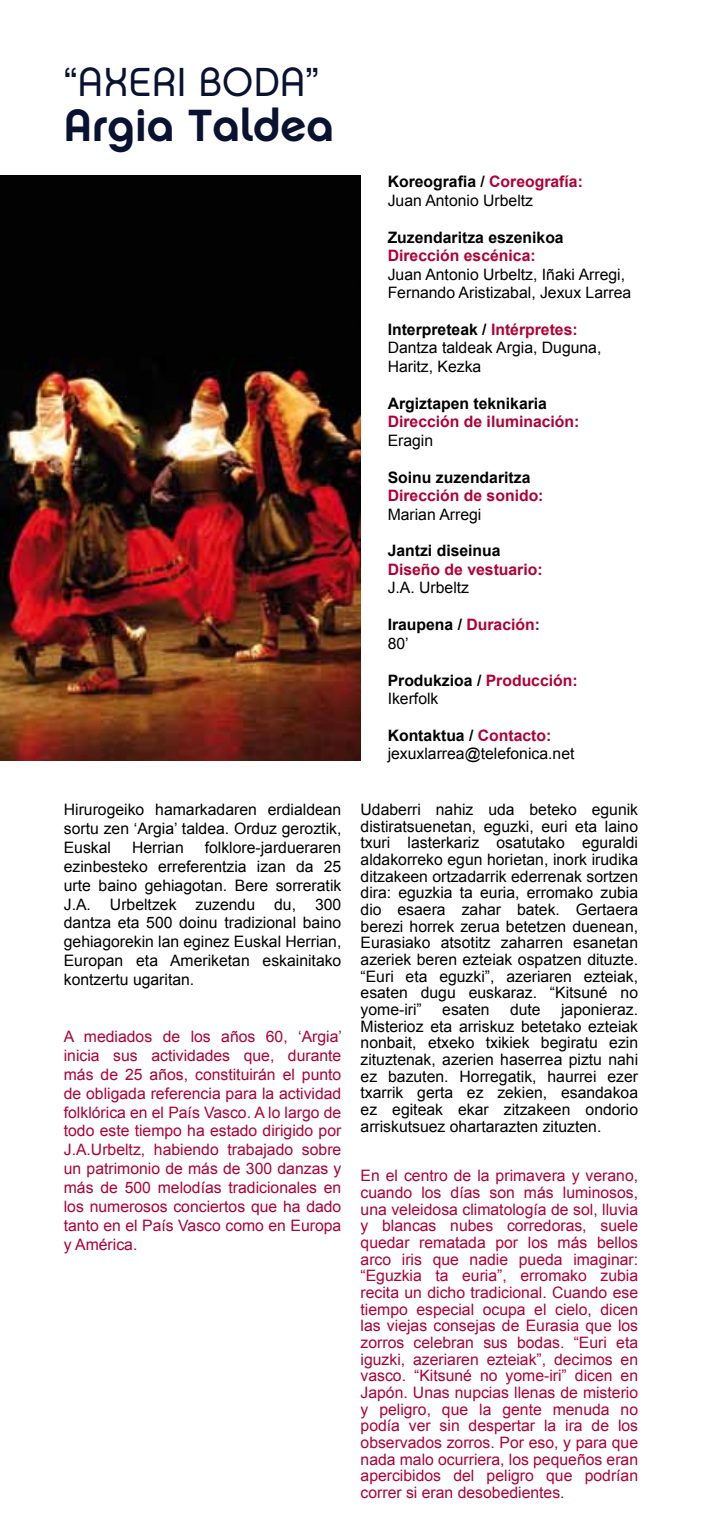
<style>
.page{position:relative;width:702px;height:1531px;background:#fff}
.page>*{position:absolute;margin:0;border:0;box-sizing:border-box;transform-origin:0 0}
.t1{font:45px "Chalet New York Nineteen Seventy";color:#091230}
.t2{font:40.5px "Chalet London Nineteen Seventy";color:#091230}
.t3{font:15.75px/16.7px "Arial";color:#000}
.t4{font:15.75px/16.7px "Arial";color:#b10035;text-align:justify}
.t5{font:700 15.75px/18.4px "Arial";color:#000}
.t6{font:700 15.75px "Arial";color:#b10035}
.s1{font-weight:700}
.s2{font-weight:700;color:#b10035}
.s3{color:#b10035}
.s4{font-weight:400}
</style>
<div class="page">
<img style="left:0;top:176px;width:360px;height:584px">
<h2 class="t2" style="left:64px;top:57px;width:257px">“AXERI BODA”</h2>
<h1 class="t1" style="left:64px;top:98px;width:272px">Argia Taldea</h1>
<p class="t3" style="left:64px;top:800px;width:279px;line-height:18.9px;text-align:justify">Hirurogeiko hamarkadaren erdialdean sortu zen ‘Argia’ taldea. Orduz geroztik, Euskal</p>
<p class="t3" style="left:64px;top:838px;width:279px;line-height:18.9px;text-align:justify;text-indent:141px">folklore-jardueraren ezinbesteko erreferentzia izan da 25 urte baino gehiagotan. Bere sorreratik J.A. Urbeltzek zuzendu du, 300 dantza eta 500 doinu tradizional baino gehiagorekin lan eginez Euskal Herrian, Europan eta Ameriketan eskainitako kontzertu ugaritan.</p>
<p class="t3" style="left:132px;top:839px;width:53px">Herrian</p>
<p class="t4" style="left:64px;top:1027px;width:280px;line-height:18.9px">A mediados de los años 60, ‘Argia’ inicia sus actividades que, durante más de 25 años, constituirán el punto de obligada referencia para la actividad folklórica en el País Vasco. A lo largo de todo este tiempo ha estado dirigido por J.A.Urbeltz, habiendo trabajado sobre un patrimonio de más de 300 danzas y más de 500 melodías tradicionales en los numerosos conciertos que ha dado tanto en el País Vasco como en Europa y América.</p>
<p class="t3" style="left:387px;top:173px;width:197px;line-height:18.4px"><span class="s1">Koreografia /</span> <span class="s2">Coreografía:<br></span>Juan Antonio Urbeltz</p>
<p class="t5" style="left:387px;top:229px;width:177px">Zuzendaritza eszenikoa</p>
<p class="t6" style="left:387px;top:245px;width:149px">Dirección escénica:</p>
<p class="t3" style="left:387px;top:265px;width:245px;line-height:18.4px">Juan Antonio Urbeltz, Iñaki Arregi,<br>Fernando Aristizabal, Jexux Larrea</p>
<p class="t3" style="left:387px;top:320px;width:215px;line-height:18.4px"><span class="s1">Interpreteak /</span> <span class="s2">Intérpretes:<br></span>Dantza taldeak Argia, Duguna,<br>Haritz, Kezka</p>
<p class="t5" style="left:387px;top:395px;width:161px">Argiztapen teknikaria</p>
<p class="t6" style="left:387px;top:411px;width:193px">Dirección de iluminación:</p>
<p class="t3" style="left:387px;top:432px;width:47px">Eragin</p>
<p class="t5" style="left:387px;top:468px;width:144px">Soinu zuzendaritza</p>
<p class="t6" style="left:387px;top:485px;width:157px">Dirección de sonido:</p>
<p class="t3" style="left:387px;top:506px;width:95px">Marian Arregi</p>
<p class="t5" style="left:387px;top:542px;width:114px">Jantzi diseinua</p>
<p class="t6" style="left:387px;top:559px;width:156px">Diseño de vestuario:</p>
<p class="t3" style="left:387px;top:580px;width:83px">J.A. Urbeltz</p>
<p class="t5" style="left:387px;top:616px;width:154px">Iraupena / <span class="s3">Duración:<br></span><span class="s4">80’</span></p>
<p class="t5" style="left:387px;top:671px;width:191px">Produkzioa / <span class="s3">Producción:<br></span><span class="s4">Ikerfolk</span></p>
<p class="t3" style="left:387px;top:726px;width:188px;line-height:18.4px"><span class="s1">Kontaktua /</span> <span class="s2">Contacto: </span>jexuxlarrea@telefonica.net</p>
<p class="t3" style="left:360px;top:801px;width:279px;text-align:justify">Udaberri nahiz uda beteko egunik distiratsuenetan, eguzki, euri eta laino txuri lasterkariz osatutako eguraldi aldakorreko egun horietan, inork irudika ditzakeen ortzadarrik ederrenak sortzen dira: eguzkia ta euria, erromako zubia dio esaera zahar batek. Gertaera berezi horrek zerua betetzen duenean, Eurasiako atsotitz zaharren esanetan azeriek beren ezteiak ospatzen dituzte. “Euri eta eguzki”, azeriaren ezteiak, esaten dugu euskaraz. “Kitsuné no yome-iri”</p>
<p class="t3" style="left:360px;top:1001px;width:279px;text-align:justify;text-indent:200px">japonieraz.<br>Misterioz eta arriskuz betetako ezteiak nonbait, etxeko txikiek begiratu ezin zituztenak, azerien haserrea piztu nahi ez bazuten. Horregatik, haurrei ezer txarrik gerta ez zekien, esandakoa ez egiteak ekar zitzakeen ondorio arriskutsuez ohartarazten zituzten.</p>
<p class="t4" style="left:360px;top:1168px;width:279px">En el centro de la primavera y verano, cuando los días son más luminosos, una veleidosa climatología de sol, lluvia y blancas nubes corredoras, suele quedar rematada por los más bellos arco iris que nadie pueda imaginar: “Eguzkia ta euria”, erromako zubia recita un dicho tradicional. Cuando ese tiempo especial ocupa el cielo, dicen las viejas consejas de Eurasia que los zorros celebran sus bodas. “Euri eta iguzki, azeriaren ezteiak”, decimos en vasco. “Kitsuné no yome-iri” dicen en Japón. Unas nupcias llenas de misterio y peligro, que la gente menuda no podía ver sin despertar la ira de los observados zorros. Por eso, y para que nada malo ocurriera, los pequeños eran apercibidos del peligro que podrían correr si eran desobedientes.</p>
<p class="t3" style="left:442px;top:1001px;width:49px">esaten</p>
<p class="t3" style="left:510px;top:1001px;width:32px">dute</p>
</div>
